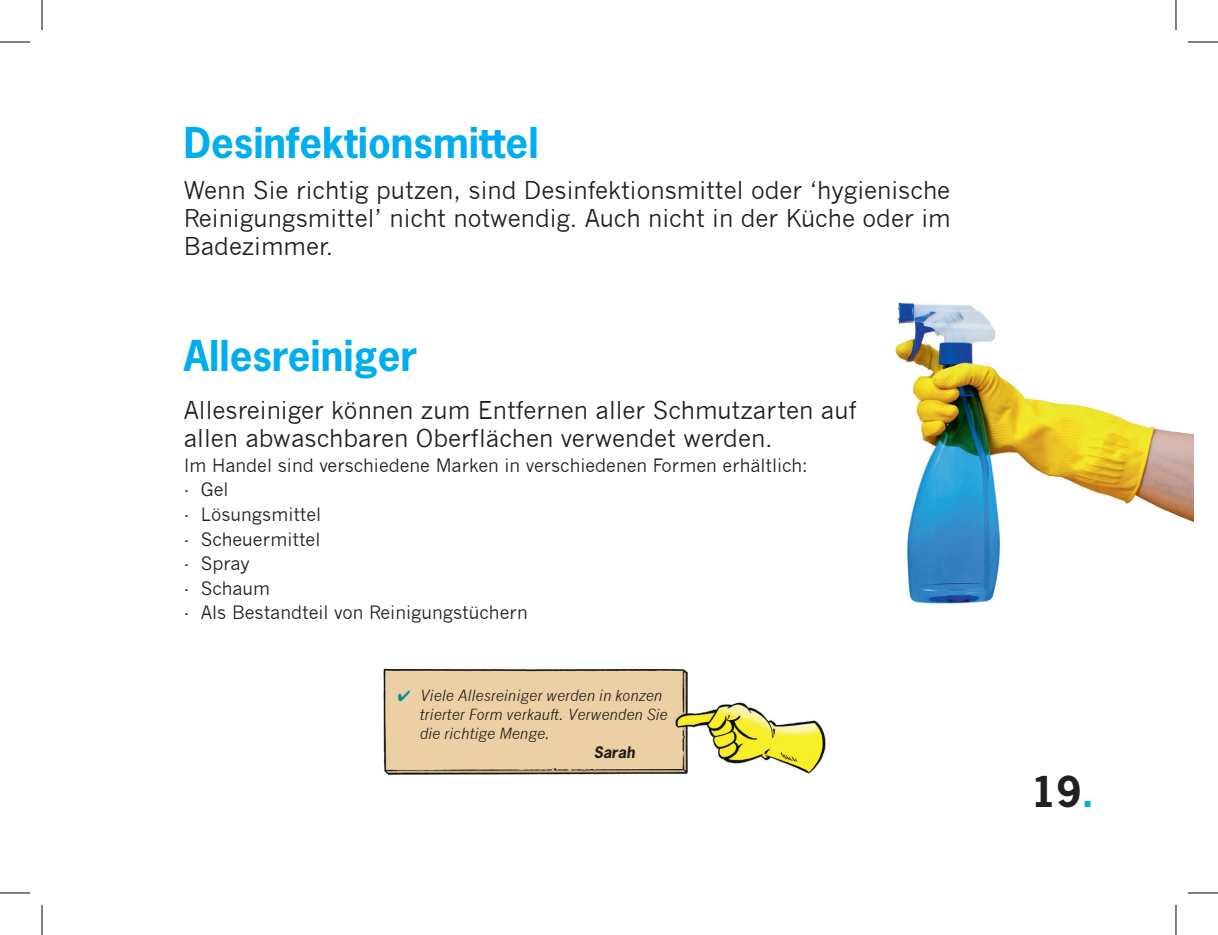
<style>
.page{position:relative;width:1218px;height:935px;background:#fff}
.page>*{position:absolute;margin:0;border:0;box-sizing:border-box;transform-origin:0 0}
.t1{font:700 40px "News Gothic Std";color:#00aeef}
.t2{font:700 40px "News Gothic Std";color:#231f20}
.t3{font:24px/28px "News Gothic";color:#231f20;text-align:justify}
.t4{font:18px "News Gothic";color:#231f20}
.t5{font:italic 15px/19px "News Gothic";color:#231f20}
.t6{font:italic 700 15px "News Gothic Std";color:#231f20}
.s1{color:#00aeef}
</style>
<div class="page">
<img style="left:895px;top:302px;width:298px;height:302px">
<img style="left:383px;top:668px;width:305px;height:20px">
<img style="left:383px;top:688px;width:443px;height:87px">
<hr style="left:0;top:42px;width:30px;height:1px;background:#000">
<hr style="left:1188px;top:42px;width:30px;height:1px;background:#000">
<hr style="left:0;top:892px;width:30px;height:1px;background:#000">
<hr style="left:1188px;top:892px;width:30px;height:1px;background:#000">
<hr style="left:42px;top:0;width:1px;height:30px;background:#000">
<hr style="left:42px;top:904px;width:1px;height:30px;background:#000">
<hr style="left:1176px;top:0;width:1px;height:30px;background:#000">
<hr style="left:1176px;top:904px;width:1px;height:30px;background:#000">
<h1 class="t1" style="left:184px;top:117px;width:356px">Desinfektionsmittel</h1>
<p class="t3" style="left:184px;top:176px;width:768px">Wenn Sie richtig putzen, sind Desinfektionsmittel oder ‘hygienische Reinigungsmittel’ nicht notwendig. Auch nicht in der Küche oder im Badezimmer.</p>
<h1 class="t1" style="left:184px;top:329px;width:235px">Allesreiniger</h1>
<p class="t3" style="left:184px;top:396px;width:674px">Allesreiniger können zum Entfernen aller Schmutzarten auf allen abwaschbaren Oberflächen verwendet werden.</p>
<p class="t4" style="left:184px;top:454px;width:626px">Im Handel sind verschiedene Marken in verschiedenen Formen erhältlich:</p>
<p class="t4" style="left:184px;top:479px;width:46px">- Gel</p>
<p class="t4" style="left:184px;top:504px;width:139px">- Lösungsmittel</p>
<p class="t4" style="left:184px;top:528px;width:138px">- Scheuermittel</p>
<p class="t4" style="left:184px;top:553px;width:67px">- Spray</p>
<p class="t4" style="left:184px;top:577px;width:88px">- Schaum</p>
<p class="t4" style="left:184px;top:602px;width:345px">- Als Bestandteil von Reinigungstüchern</p>
<p class="t5" style="left:420px;top:686px;width:249px;text-indent:-22px"><span class="s1">✔</span> Viele Allesreiniger werden in konzen trierter Form verkauft. Verwenden Sie die richtige Menge.</p>
<p class="t6" style="left:594px;top:742px;width:43px">Sarah</p>
<h1 class="t2" style="left:1031px;top:765px;width:64px">19<span class="s1">.</span></h1>
</div>
